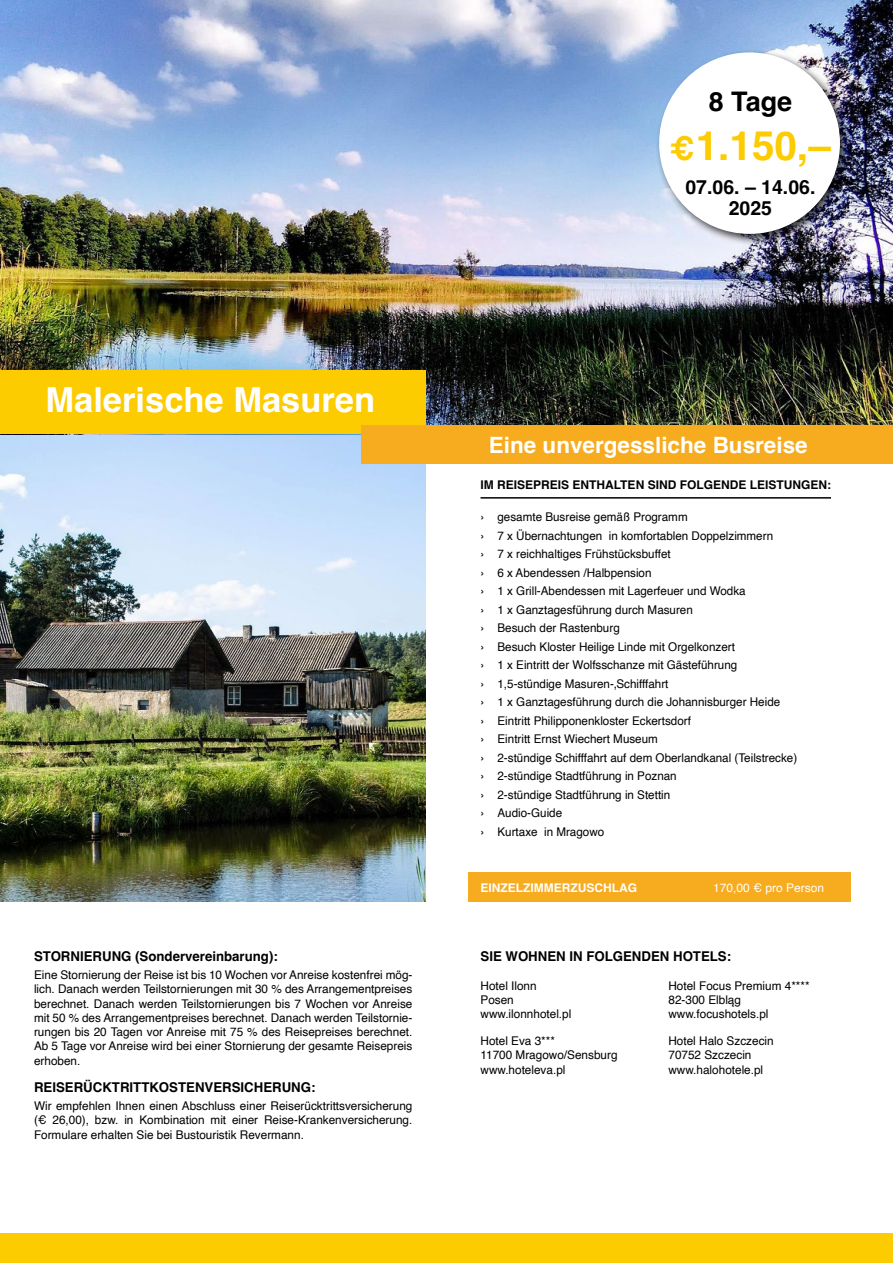
<style>
.page{position:relative;width:893px;height:1263px;background:#fff}
.page>*{position:absolute;margin:0;border:0;box-sizing:border-box;transform-origin:0 0}
.t1{font:700 40.5px "Helvetica";color:#fccb00}
.t2{font:700 34.5px "Helvetica";color:#fff}
.t3{font:700 27px "Helvetica";color:#000}
.t4{font:700 22.5px "Helvetica";color:#fff}
.t5{font:700 19.5px/21px "Helvetica";color:#000;text-align:center}
.t6{font:700 13.5px "Helvetica";color:#000}
.t7{font:12px/18.5px "Helvetica";color:#000}
.t8{font:700 12px "Helvetica";color:#000}
.t9{font:700 12px "Helvetica";color:#fff}
.t10{font:12px "Helvetica";color:#fff}
.s1{font-size:33px}
</style>
<div class="page">
<img style="left:0;top:434px;width:425px;height:467px">
<img style="left:0;top:0;width:893px;height:425px">
<hr style="left:480px;top:497px;width:351px;height:2px;background:#000">
<div style="left:468px;top:872px;width:382px;height:30px;background:#f7ab1f"></div>
<div style="left:0;top:371px;width:425px;height:63px;background:#fccb00"></div>
<div style="left:361px;top:425px;width:532px;height:38px;background:#f7ab1f"></div>
<div style="left:0;top:1233px;width:893px;height:30px;background:#fccb00"></div>
<div style="left:655px;top:49px;width:197px;height:197px;background:#000;opacity:.75"></div>
<div style="left:659px;top:52px;width:181px;height:182px;background:#fff;border-radius:50%"></div>
<h3 class="t3" style="left:709px;top:85px;width:85px">8 Tage</h3>
<h1 class="t1" style="left:670px;top:121px;width:162px"><span class="s1">€</span> 1.150,–</h1>
<h3 class="t5" style="left:685px;top:178px;width:132px">07.06. – 14.06.<br>2025</h3>
<h2 class="t2" style="left:45px;top:379px;width:331px">Malerische Masuren</h2>
<p class="t6" style="left:34px;top:947px;width:245px">STORNIERUNG (Sondervereinbarung):</p>
<p class="t7" style="left:34px;top:968px;width:380px;line-height:14.2px;text-align:justify">Eine Stornierung der Reise ist bis 10 Wochen vor Anreise kostenfrei mög&shy;lich. Danach werden Teilstornierungen mit 30 % des Arrangementpreises berechnet. Danach werden Teilstornierungen bis 7 Wochen vor Anreise mit 50 % des Arrangementpreises berechnet. Danach werden Teilstornie&shy;rungen bis 20 Tagen vor Anreise mit 75 % des Reisepreises berechnet.<br>Ab 5 Tage vor Anreise wird bei einer Stornierung der gesamte Reisepreis erhoben.</p>
<p class="t6" style="left:34px;top:1078px;width:283px">REISERÜCKTRITTKOSTENVERSICHERUNG:</p>
<p class="t7" style="left:34px;top:1099px;width:380px;line-height:14.2px;text-align:justify">Wir empfehlen Ihnen einen Abschluss einer Reiserücktrittsversicherung (€ 26,00), bzw. in Kombination mit einer Reise-Krankenversicherung.<br>Formulare erhalten Sie bei Bustouristik Revermann.</p>
<h3 class="t4" style="left:489px;top:432px;width:320px">Eine unvergessliche Busreise</h3>
<p class="t8" style="left:480px;top:477px;width:352px">IM REISEPREIS ENTHALTEN SIND FOLGENDE LEISTUNGEN:</p>
<p class="t7" style="left:480px;top:508px;width:318px">› gesamte Busreise gemäß Programm<br>› 7 x Übernachtungen in komfortablen Doppelzimmern<br>› 7 x reichhaltiges Frühstücksbuffet<br>› 6 x Abendessen /Halbpension<br>› 1 x Grill-Abendessen mit Lagerfeuer und Wodka<br>› 1 x Ganztagesführung durch Masuren<br>› Besuch der Rastenburg<br>› Besuch Kloster Heilige Linde mit Orgelkonzert<br>› 1 x Eintritt der Wolfsschanze mit Gästeführung<br>› 1,5-stündige Masuren-‚Schifffahrt<br>› 1 x Ganztagesführung durch die Johannisburger Heide<br>› Eintritt Philipponenkloster Eckertsdorf<br>› Eintritt Ernst Wiechert Museum<br>› 2-stündige Schifffahrt auf dem Oberlandkanal (Teilstrecke) › 2-stündige Stadtführung in Poznan<br>› 2-stündige Stadtführung in Stettin<br>› Audio-Guide<br>› Kurtaxe in Mragowo</p>
<p class="t9" style="left:480px;top:880px;width:158px">EINZELZIMMERZUSCHLAG</p>
<p class="t10" style="left:713px;top:879px;width:112px">170,00 € pro Person</p>
<p class="t6" style="left:480px;top:947px;width:252px">SIE WOHNEN IN FOLGENDEN HOTELS:</p>
<p class="t7" style="left:480px;top:979px;width:92px;line-height:14.2px">Hotel Ilonn<br>Posen www.ilonnhotel.pl</p>
<p class="t7" style="left:480px;top:1034px;width:139px;line-height:14.2px">Hotel Eva 3***<br>11700 Mragowo/Sensburg www.hoteleva.pl</p>
<p class="t7" style="left:668px;top:979px;width:143px;line-height:14.2px">Hotel Focus Premium 4****<br>82-300 Elbląg www.focushotels.pl</p>
<p class="t7" style="left:668px;top:1034px;width:107px;line-height:14.2px">Hotel Halo Szczecin<br>70752 Szczecin www.halohotele.pl</p>
</div>
